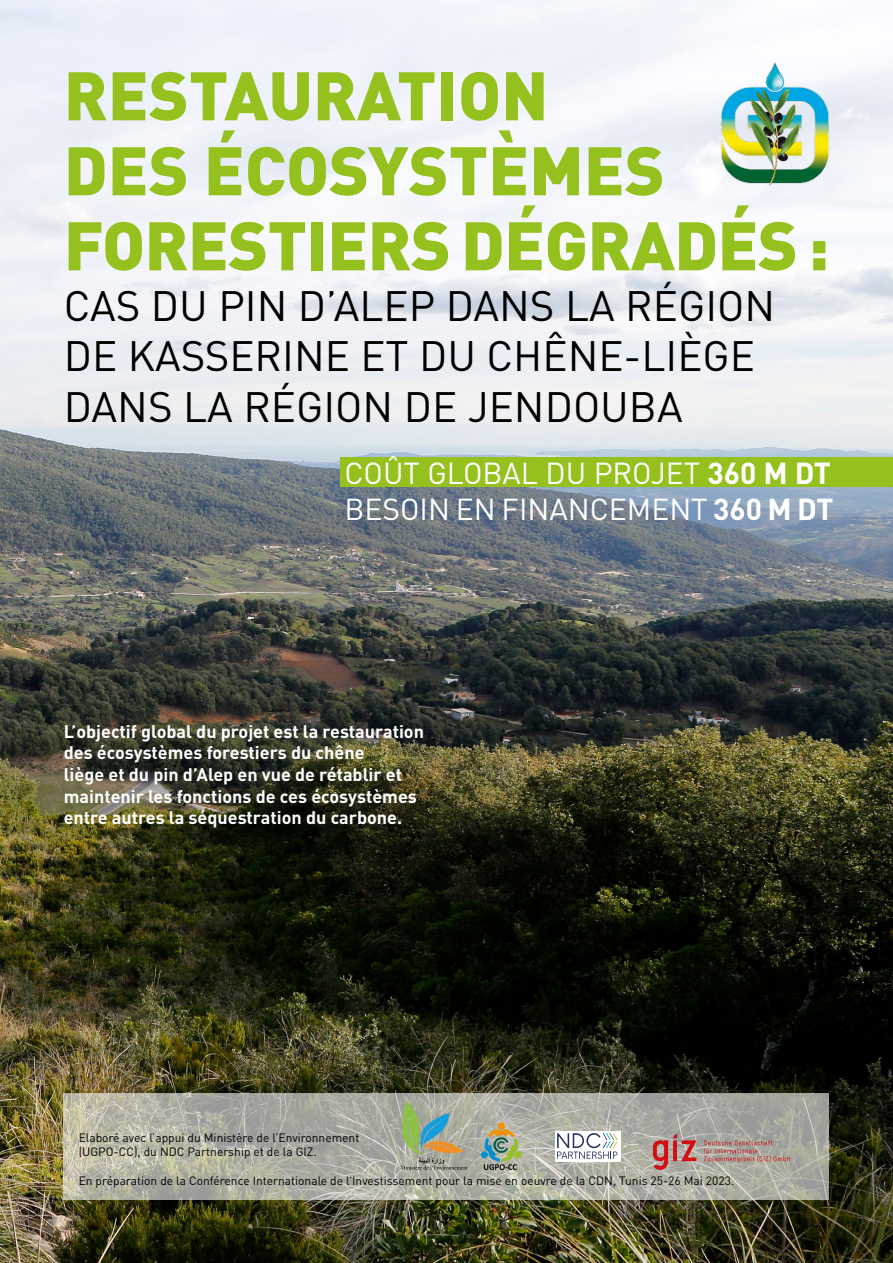
<style>
.page{position:relative;width:893px;height:1263px;background:#fff}
.page>*{position:absolute;margin:0;border:0;box-sizing:border-box;transform-origin:0 0}
.t1{font:900 67.5px/75px "DIN";color:#95c11f}
.t2{font:42px/50.4px "DIN";color:#000}
.t3{font:30px/36px "DIN";color:#fff}
.t4{font:700 18px/21.6px "DIN";color:#fff}
.t5{font:12px/14.4px "DIN";color:#000}
.s1{font-weight:700}
</style>
<div class="page">
<img style="left:0;top:0;width:893px;height:1263px">
<img style="left:706px;top:60px;width:134px;height:133px">
<div style="left:340px;top:457px;width:553px;height:30px;background:#95c11f"></div>
<svg style="left:64px;top:1093px;width:765px;height:106px;background:#b0b0a5"></svg>
<svg style="left:399px;top:1101px;width:69px;height:69px;background:#9ca990"></svg>
<svg style="left:481px;top:1122px;width:40px;height:48px;background:#99a487"></svg>
<svg style="left:653px;top:1134px;width:43px;height:36px;background:#bc7976"></svg>
<svg style="left:704px;top:1140px;width:86px;height:22px;background:#af948d"></svg>
<div style="left:555px;top:1132px;width:65px;height:30px;background:#fff"></div>
<svg style="left:557px;top:1133px;width:61px;height:26px"></svg>
<h1 class="t1" style="left:64px;top:55px;width:767px">RESTAURATION<br>DES ÉCOSYSTÈMES<br>FORESTIERS DÉGRADÉS :</h1>
<h2 class="t2" style="left:64px;top:280px;width:713px">CAS DU PIN D’ALEP DANS LA RÉGION<br>DE KASSERINE ET DU CHÊNE-LIÈGE<br>DANS LA RÉGION DE JENDOUBA</h2>
<h3 class="t3" style="left:344px;top:455px;width:490px">COÛT GLOBAL DU PROJET <span class="s1">360 M DT<br></span>BESOIN EN FINANCEMENT <span class="s1">360 M DT</span></h3>
<h3 class="t4" style="left:64px;top:720px;width:362px">’Lobjectif global du projet est la restauration des écosystèmes forestiers du chêne<br>liège et du pin ’d Alep en vue de rétablir et maintenir les fonctions de ces écosystèmes entre autres la séquestration du carbone.</h3>
<p class="t5" style="left:79px;top:1130px;width:282px">Elaboré avec ’l appui du Ministère de ’l Environnement (UGPO-CC ,) du NDC Partnership et de la GIZ.</p>
<p class="t5" style="left:79px;top:1173px;width:657px">En préparation de la Conférence Internationale de ’l Investissement pour la mise en oeuvre de la CDN, Tunis 25-26 Mai 2023.</p>
</div>
